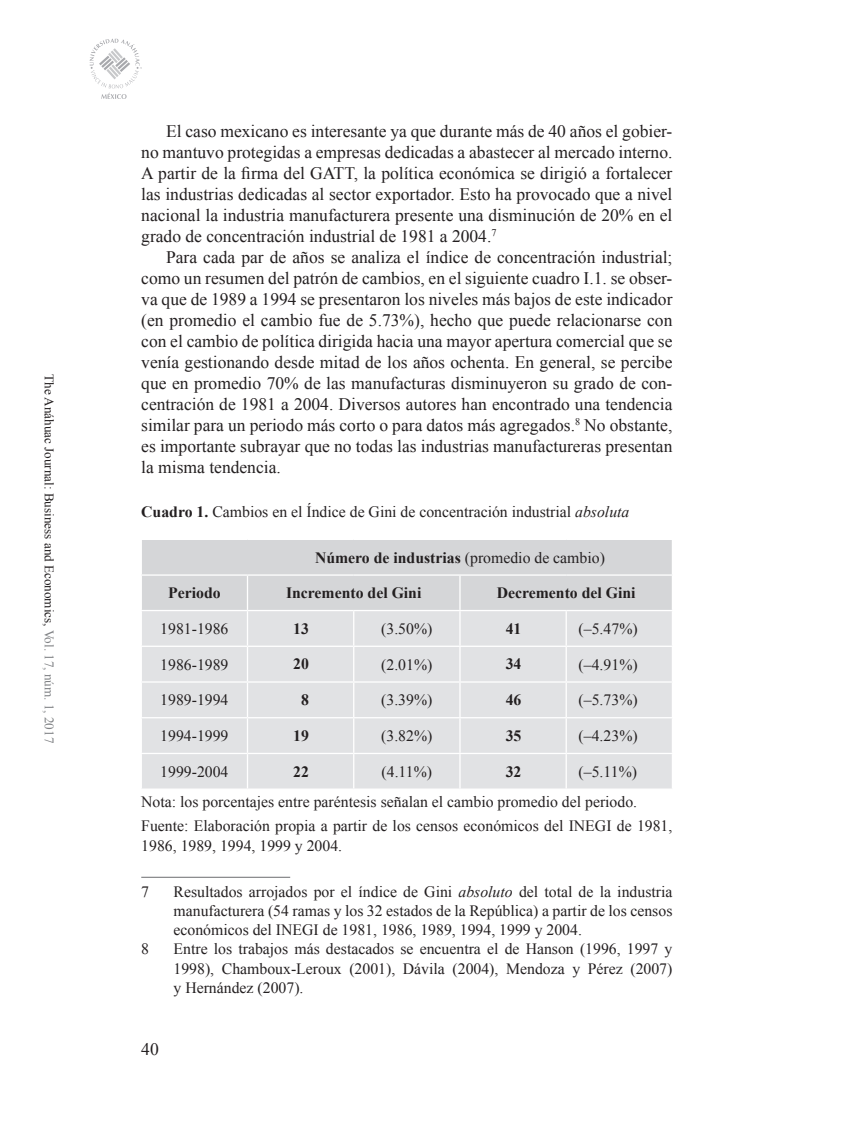
<style>
.page{position:relative;width:845px;height:1141px;background:#fff}
.page>*{position:absolute;margin:0;border:0;box-sizing:border-box;transform-origin:0 0}
.t1{font:17.5px/21px "Times New Roman";color:#231f20;text-align:justify}
.t2{font:15.75px/19.2px "Times New Roman";color:#231f20;text-align:justify}
.t3{font:700 15.75px "Times New Roman";color:#231f20}
.t4{font:13.12px "Times New Roman";color:#231f20}
.s1{color:#808285}
.s2{font-weight:700}
.s3{font-style:italic}
.s4{font-weight:400}
</style>
<div class="page">
<svg style="left:90px;top:39px;width:52px;height:60px"></svg>
<div style="left:142px;top:540px;width:529px;height:70px;background:#d5d6d8"></div>
<div style="left:142px;top:611px;width:529px;height:177px;background:#e1e2e4"></div>
<hr style="left:141px;top:574px;width:106px;height:2px;background:#fff">
<hr style="left:247px;top:611px;width:1px;height:35px;background:#fff">
<hr style="left:353px;top:611px;width:1px;height:35px;background:#fff">
<hr style="left:459px;top:611px;width:1px;height:35px;background:#fff">
<hr style="left:565px;top:611px;width:1px;height:35px;background:#fff">
<hr style="left:141px;top:646px;width:106px;height:1px;background:#fff">
<hr style="left:247px;top:646px;width:106px;height:1px;background:#fff">
<hr style="left:247px;top:647px;width:1px;height:34px;background:#fff">
<hr style="left:353px;top:646px;width:107px;height:1px;background:#fff">
<hr style="left:353px;top:647px;width:1px;height:34px;background:#fff">
<hr style="left:460px;top:646px;width:106px;height:1px;background:#fff">
<hr style="left:459px;top:647px;width:1px;height:34px;background:#fff">
<hr style="left:566px;top:646px;width:107px;height:1px;background:#fff">
<hr style="left:565px;top:647px;width:1px;height:34px;background:#fff">
<hr style="left:141px;top:681px;width:106px;height:2px;background:#fff">
<hr style="left:247px;top:681px;width:106px;height:2px;background:#fff">
<hr style="left:247px;top:683px;width:1px;height:34px;background:#fff">
<hr style="left:353px;top:681px;width:107px;height:2px;background:#fff">
<hr style="left:353px;top:683px;width:1px;height:34px;background:#fff">
<hr style="left:460px;top:681px;width:106px;height:2px;background:#fff">
<hr style="left:459px;top:683px;width:1px;height:34px;background:#fff">
<hr style="left:566px;top:681px;width:107px;height:2px;background:#fff">
<hr style="left:565px;top:683px;width:1px;height:34px;background:#fff">
<hr style="left:141px;top:717px;width:106px;height:1px;background:#fff">
<hr style="left:247px;top:717px;width:106px;height:1px;background:#fff">
<hr style="left:247px;top:718px;width:1px;height:35px;background:#fff">
<hr style="left:353px;top:717px;width:107px;height:1px;background:#fff">
<hr style="left:353px;top:718px;width:1px;height:35px;background:#fff">
<hr style="left:460px;top:717px;width:106px;height:1px;background:#fff">
<hr style="left:459px;top:718px;width:1px;height:35px;background:#fff">
<hr style="left:566px;top:717px;width:107px;height:1px;background:#fff">
<hr style="left:565px;top:718px;width:1px;height:35px;background:#fff">
<hr style="left:141px;top:753px;width:106px;height:1px;background:#fff">
<hr style="left:247px;top:753px;width:106px;height:1px;background:#fff">
<hr style="left:247px;top:754px;width:1px;height:34px;background:#fff">
<hr style="left:353px;top:753px;width:107px;height:1px;background:#fff">
<hr style="left:353px;top:754px;width:1px;height:34px;background:#fff">
<hr style="left:460px;top:753px;width:106px;height:1px;background:#fff">
<hr style="left:459px;top:754px;width:1px;height:34px;background:#fff">
<hr style="left:566px;top:753px;width:107px;height:1px;background:#fff">
<hr style="left:565px;top:754px;width:1px;height:34px;background:#fff">
<hr style="left:247px;top:576px;width:1px;height:34px;background:#fff">
<hr style="left:459px;top:576px;width:1px;height:34px;background:#fff">
<hr style="left:247px;top:574px;width:106px;height:2px;background:#fff">
<hr style="left:353px;top:574px;width:107px;height:2px;background:#fff">
<hr style="left:460px;top:574px;width:106px;height:2px;background:#fff">
<hr style="left:566px;top:574px;width:107px;height:2px;background:#fff">
<hr style="left:141px;top:877px;width:149px;height:1px;background:#6c6d70">
<p class="t4" style="left:58px;top:374px;width:370px;rotate:90deg">The Anáhuac Journal: Business and Economics, <span class="s1">Vol. 17, núm. 1, 2017</span></p>
<p class="t1" style="left:141px;top:120px;width:532px;text-indent:25px">El caso mexicano es interesante ya que durante más de 40 años el gobier&shy;no mantuvo protegidas a empresas dedicadas a abastecer al mercado interno.<br>A partir de la firma del GATT, la política económica se dirigió a fortalecer las industrias dedicadas al sector exportador. Esto ha provocado que a nivel nacional la industria manufacturera presente una disminución de 20% en el grado de concentración industrial de 1981 a 2004.<sup>7</sup></p>
<p class="t1" style="left:141px;top:246px;width:532px;text-indent:25px">Para cada par de años se analiza el índice de concentración industrial; como un resumen del patrón de cambios, en el siguiente cuadro I.1. se obser&shy;va que de 1989 a 1994 se presentaron los niveles más bajos de este indicador (en promedio el cambio fue de 5.73%), hecho que puede relacionarse con con el cambio de política dirigida hacia una mayor apertura comercial que se venía gestionando desde mitad de los años ochenta. En general, se percibe que en promedio 70% de las manufacturas disminuyeron su grado de con&shy;centración de 1981 a 2004. Diversos autores han encontrado una tendencia similar para un periodo más corto o para datos más agregados.<sup>8</sup> No obstante, es importante subrayar que no todas las industrias manufactureras presentan la misma tendencia.</p>
<p class="t2" style="left:141px;top:502px;width:489px"><span class="s2">Cuadro 1.</span> Cambios en el Índice de Gini de concentración industrial <span class="s3">absoluta</span></p>
<p class="t3" style="left:315px;top:546px;width:291px">Número de industrias <span class="s4">(promedio de cambio)</span></p>
<p class="t3" style="left:168px;top:582px;width:54px">Periodo</p>
<p class="t3" style="left:286px;top:582px;width:137px">Incremento del Gini</p>
<p class="t3" style="left:496px;top:582px;width:140px">Decremento del Gini</p>
<p class="t2" style="left:160px;top:619px;width:70px">1981-1986</p>
<p class="t3" style="left:293px;top:617px;width:17px">13</p>
<p class="t2" style="left:381px;top:619px;width:53px">(3.50%)</p>
<p class="t3" style="left:505px;top:617px;width:17px">41</p>
<p class="t2" style="left:578px;top:619px;width:61px">(–5.47%)</p>
<p class="t2" style="left:160px;top:654px;width:70px">1986-1989</p>
<p class="t3" style="left:293px;top:653px;width:17px">20</p>
<p class="t2" style="left:381px;top:654px;width:53px">(2.01%)</p>
<p class="t3" style="left:505px;top:653px;width:17px">34</p>
<p class="t2" style="left:578px;top:654px;width:61px">(–4.91%)</p>
<p class="t2" style="left:160px;top:690px;width:70px">1989-1994</p>
<p class="t3" style="left:301px;top:689px;width:9px">8</p>
<p class="t2" style="left:381px;top:690px;width:53px">(3.39%)</p>
<p class="t3" style="left:505px;top:689px;width:17px">46</p>
<p class="t2" style="left:578px;top:690px;width:61px">(–5.73%)</p>
<p class="t2" style="left:160px;top:726px;width:70px">1994-1999</p>
<p class="t3" style="left:293px;top:725px;width:17px">19</p>
<p class="t2" style="left:381px;top:726px;width:53px">(3.82%)</p>
<p class="t3" style="left:505px;top:725px;width:17px">35</p>
<p class="t2" style="left:578px;top:726px;width:61px">(–4.23%)</p>
<p class="t2" style="left:160px;top:762px;width:70px">1999-2004</p>
<p class="t3" style="left:293px;top:760px;width:17px">22</p>
<p class="t2" style="left:381px;top:762px;width:52px">(4.11%)</p>
<p class="t3" style="left:505px;top:760px;width:17px">32</p>
<p class="t2" style="left:141px;top:756px;width:497px;line-height:30.3px;text-align:right">(–5.11%)<br>Nota: los porcentajes entre paréntesis señalan el cambio promedio del periodo.</p>
<p class="t2" style="left:141px;top:816px;width:532px">Fuente: Elaboración propia a partir de los censos económicos del INEGI de 1981,<br>1986, 1989, 1994, 1999 y 2004.</p>
<p class="t2" style="left:141px;top:881px;width:9px">7</p>
<p class="t2" style="left:173px;top:881px;width:500px">Resultados arrojados por el índice de Gini <span class="s3">absoluto</span> del total de la industria manufacturera (54 ramas y los 32 estados de la República) a partir de los censos económicos del INEGI de 1981, 1986, 1989, 1994, 1999 y 2004.</p>
<p class="t2" style="left:141px;top:939px;width:9px">8</p>
<p class="t2" style="left:173px;top:939px;width:500px">Entre los trabajos más destacados se encuentra el de Hanson (1996, 1997 y 1998), Chamboux-Leroux (2001), Dávila (2004), Mendoza y Pérez (2007) y Hernández (2007).</p>
<p class="t1" style="left:141px;top:1038px;width:19px">40</p>
</div>
